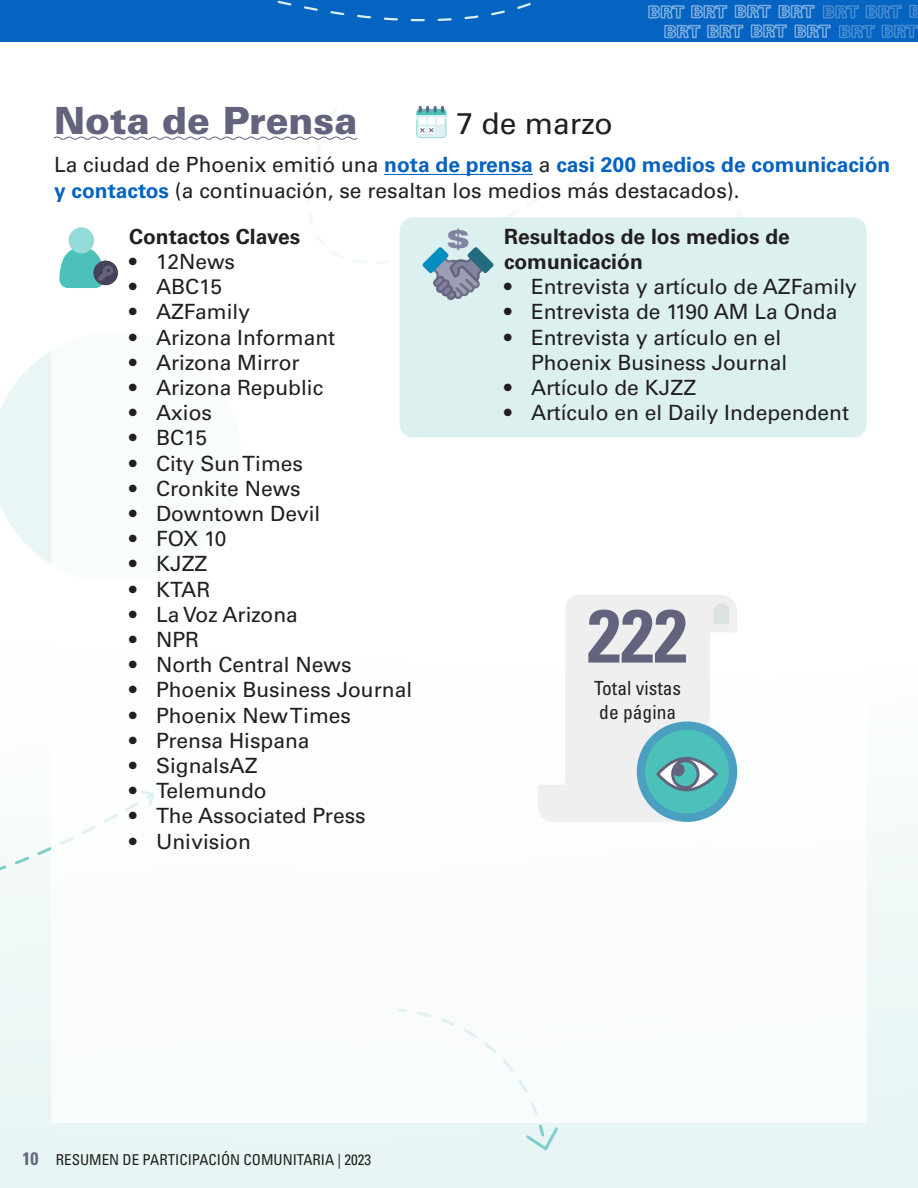
<style>
.page{position:relative;width:918px;height:1188px;background:#fff}
.page>*{position:absolute;margin:0;border:0;box-sizing:border-box;transform-origin:0 0}
.t1{font:700 condensed 75px "Univers LT Std";color:#63637d}
.subheading3{font:900 37.5px "Univers LT Std";color:#63637d}
.subheading3-2{font:30px "Univers LT Std";color:#231f20}
.t2{font:900 expanded 25.05px "Univers LT";color:#8282a1}
.BLACK_BODY_TEXT{font:21px/25.2px "Univers LT Std";color:#231f20;text-align:right}
.BLACK_BODY_TEXT-2{font:700 21px/25.2px "Univers LT Std";color:#231f20}
.Post_List_Body{font:condensed 19.5px/23.4px "Univers LT Std";color:#231f20}
.t3{font:condensed 15px "Univers LT Std";color:#231f20}
.s1{font-weight:700;color:#0562c1}
.s2{font-weight:700;font-size:18px;color:#64677b}
</style>
<div class="page">
<div style="left:0;top:42px;width:918px;height:1146px;background:linear-gradient(to bottom,#fff,#ebf6f6)"></div>
<div style="left:0;top:0;width:918px;height:42px;background:#0563c1"></div>
<svg style="left:650px;top:4px;width:268px;height:35px"></svg>
<svg style="left:277px;top:0;width:373px;height:22px"></svg>
<svg style="left:0;top:332px;width:51px;height:246px;fill:#e9f6f5"></svg>
<div style="left:396px;top:1123px;width:165px;height:30px;background:#e8f5f4"></div>
<svg style="left:0;top:606px;width:51px;height:359px"></svg>
<div style="left:51px;top:42px;width:816px;height:1081px;background:#fff"></div>
<svg style="left:538px;top:595px;width:200px;height:227px"></svg>
<div style="left:400px;top:217px;width:467px;height:221px;background:#dbf0ef;border-radius:14px"></div>
<hr style="left:384px;top:174px;width:149px;height:1px;background:#0562c1">
<svg style="left:53px;top:106px;width:453px;height:196px"></svg>
<p class="subheading3" style="left:54px;top:97px;width:305px">Nota de Prensa</p>
<p class="subheading3-2" style="left:457px;top:105px;width:158px">7 de marzo</p>
<p class="BLACK_BODY_TEXT" style="left:54px;top:152px;width:838px;text-align:left">La ciudad de Phoenix emitió una <span class="s1">nota de prensa</span> a <span class="s1">casi 200 medios de comunicación y contactos</span> (a continuación, se resaltan los medios más destacados).</p>
<p class="t2" style="left:448px;top:225px;width:22px">$</p>
<p class="BLACK_BODY_TEXT-2" style="left:129px;top:224px;width:173px">Contactos Claves</p>
<p class="BLACK_BODY_TEXT" style="left:129px;top:249px;width:108px">• 12News</p>
<p class="BLACK_BODY_TEXT" style="left:129px;top:274px;width:95px">• ABC15</p>
<p class="BLACK_BODY_TEXT" style="left:129px;top:299px;width:123px">• AZFamily</p>
<p class="BLACK_BODY_TEXT" style="left:129px;top:325px;width:208px">• Arizona Informant</p>
<p class="BLACK_BODY_TEXT" style="left:129px;top:350px;width:172px">• Arizona Mirror</p>
<p class="BLACK_BODY_TEXT" style="left:129px;top:375px;width:196px">• Arizona Republic</p>
<p class="BLACK_BODY_TEXT" style="left:129px;top:400px;width:85px">• Axios</p>
<p class="BLACK_BODY_TEXT" style="left:129px;top:425px;width:80px">• BC15</p>
<p class="BLACK_BODY_TEXT" style="left:129px;top:451px;width:176px">• City Sun Times</p>
<p class="BLACK_BODY_TEXT" style="left:129px;top:476px;width:173px">• Cronkite News</p>
<p class="BLACK_BODY_TEXT" style="left:129px;top:501px;width:193px">• Downtown Devil</p>
<p class="BLACK_BODY_TEXT" style="left:129px;top:526px;width:99px">• FOX 10</p>
<p class="BLACK_BODY_TEXT" style="left:129px;top:551px;width:80px">• KJZZ</p>
<p class="BLACK_BODY_TEXT" style="left:129px;top:577px;width:83px">• KTAR</p>
<p class="BLACK_BODY_TEXT" style="left:129px;top:602px;width:170px">• La Voz Arizona</p>
<p class="BLACK_BODY_TEXT" style="left:129px;top:627px;width:72px">• NPR</p>
<p class="BLACK_BODY_TEXT" style="left:129px;top:652px;width:224px">• North Central News</p>
<p class="BLACK_BODY_TEXT" style="left:129px;top:677px;width:285px">• Phoenix Business Journal</p>
<p class="BLACK_BODY_TEXT" style="left:129px;top:703px;width:224px">• Phoenix New Times</p>
<p class="BLACK_BODY_TEXT" style="left:129px;top:728px;width:182px">• Prensa Hispana</p>
<p class="BLACK_BODY_TEXT" style="left:129px;top:753px;width:130px">• SignalsAZ</p>
<p class="BLACK_BODY_TEXT" style="left:129px;top:778px;width:139px">• Telemundo</p>
<p class="BLACK_BODY_TEXT" style="left:129px;top:803px;width:238px">• The Associated Press</p>
<p class="BLACK_BODY_TEXT" style="left:129px;top:829px;width:123px">• Univision</p>
<p class="BLACK_BODY_TEXT-2" style="left:504px;top:224px;width:287px">Resultados de los medios de comunicación</p>
<p class="BLACK_BODY_TEXT" style="left:504px;top:274px;width:354px">• Entrevista y artículo de AZFamily</p>
<p class="BLACK_BODY_TEXT" style="left:504px;top:299px;width:335px">• Entrevista de 1190 AM La Onda</p>
<p class="BLACK_BODY_TEXT" style="left:504px;top:325px;width:285px">• Entrevista y artículo en el<br>Phoenix Business Journal</p>
<p class="BLACK_BODY_TEXT" style="left:504px;top:375px;width:194px">• Artículo de KJZZ</p>
<p class="BLACK_BODY_TEXT" style="left:504px;top:400px;width:347px">• Artículo en el Daily Independent</p>
<p class="t1" style="left:587px;top:590px;width:101px">222</p>
<p class="Post_List_Body" style="left:594px;top:676px;width:89px">Total vistas de página</p>
<p class="t3" style="left:22px;top:1150px;width:350px"><span class="s2">10</span> RESUMEN DE PARTICIPACIÓN COMUNITARIA | 2023</p>
</div>
